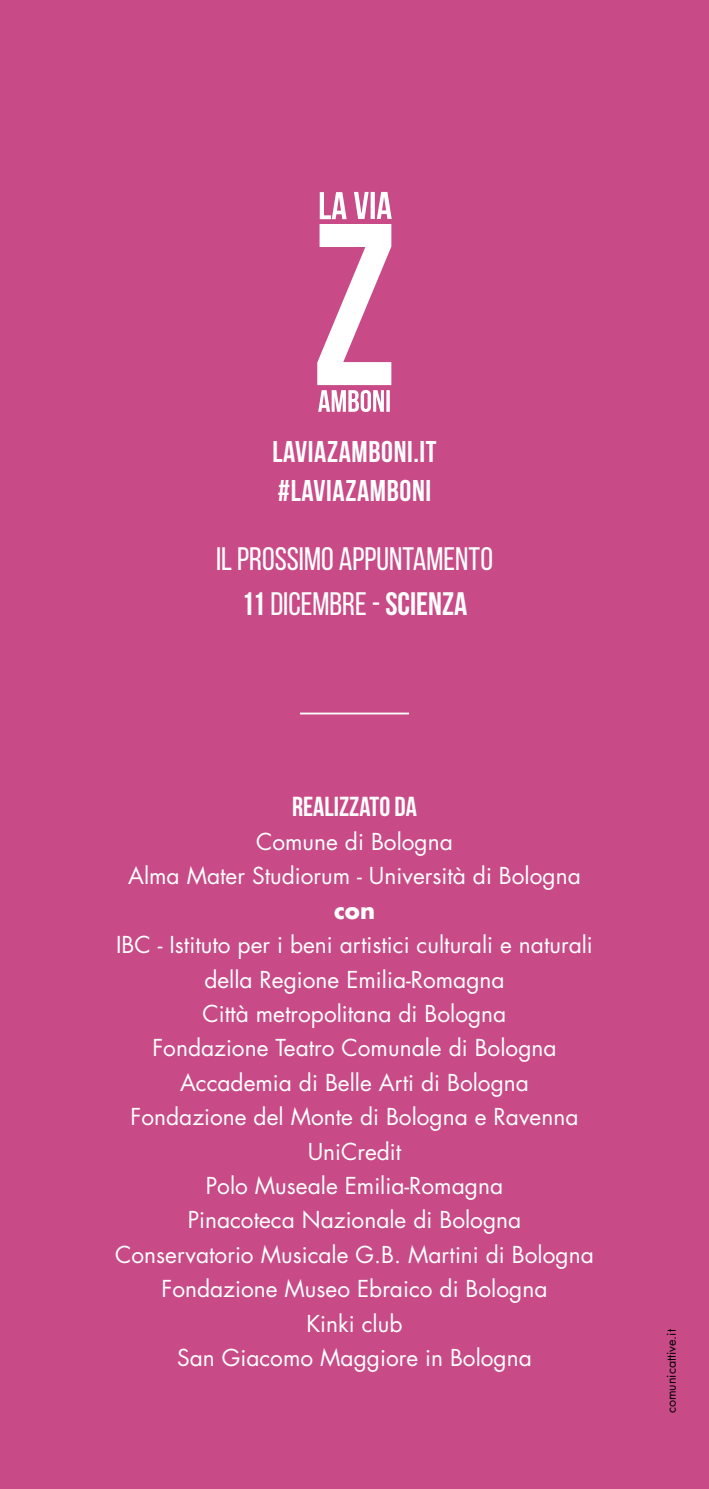
<style>
.page{position:relative;width:709px;height:1489px;background:#fff}
.page>*{position:absolute;margin:0;border:0;box-sizing:border-box;transform-origin:0 0}
.t1{font:32.5px/44.2px "Bebas Neue";color:#fff;text-align:center}
.t2{font:700 30px/39px "Bebas Neue";letter-spacing:.02em;color:#fff}
.t3{font:700 27.5px "Bebas Neue";color:#fff}
.t4{font:22.75px/34.5px "Futura Std";color:#fff;text-align:center}
.t5{font:700 22.75px "Futura Std";color:#fff}
.t6{font:12.5px "Futura Std";color:#000}
.s1{font-weight:700}
</style>
<div class="page">
<div style="left:0;top:0;width:709px;height:1488px;background:#c84a87"></div>
<svg style="left:317px;top:192px;width:75px;height:220px"></svg>
<hr style="left:300px;top:712px;width:109px;height:2px;background:#fff">
<h2 class="t2" style="left:272px;top:432px;width:166px">LAVIAZAMBONI.IT #LAVIAZAMBONI</h2>
<h1 class="t1" style="left:216px;top:536px;width:278px">IL PROSSIMO APPUNTAMENTO<br><span class="s1">11</span> DICEMBRE - <span class="s1">SCIENZA</span></h1>
<p class="t3" style="left:292px;top:791px;width:126px">REALIZZATO DA</p>
<p class="t4" style="left:128px;top:824px;width:454px">Comune di Bologna<br>Alma Mater Studiorum - Università di Bologna</p>
<p class="t5" style="left:334px;top:895px;width:42px">con</p>
<p class="t4" style="left:115px;top:927px;width:480px">IBC - Istituto per i beni artistici culturali e naturali della Regione Emilia-Romagna<br>Città metropolitana di Bologna<br>Fondazione Teatro Comunale di Bologna Accademia di Belle Arti di Bologna<br>Fondazione del Monte di Bologna e Ravenna UniCredit<br>Polo Museale Emilia-Romagna<br>Pinacoteca Nazionale di Bologna<br>Conservatorio Musicale G.B. Martini di Bologna Fondazione Museo Ebraico di Bologna<br>Kinki club<br>San Giacomo Maggiore in Bologna</p>
<p class="t6" style="left:663px;top:1412px;width:85px;rotate:-90deg">comunicattive.it</p>
</div>
